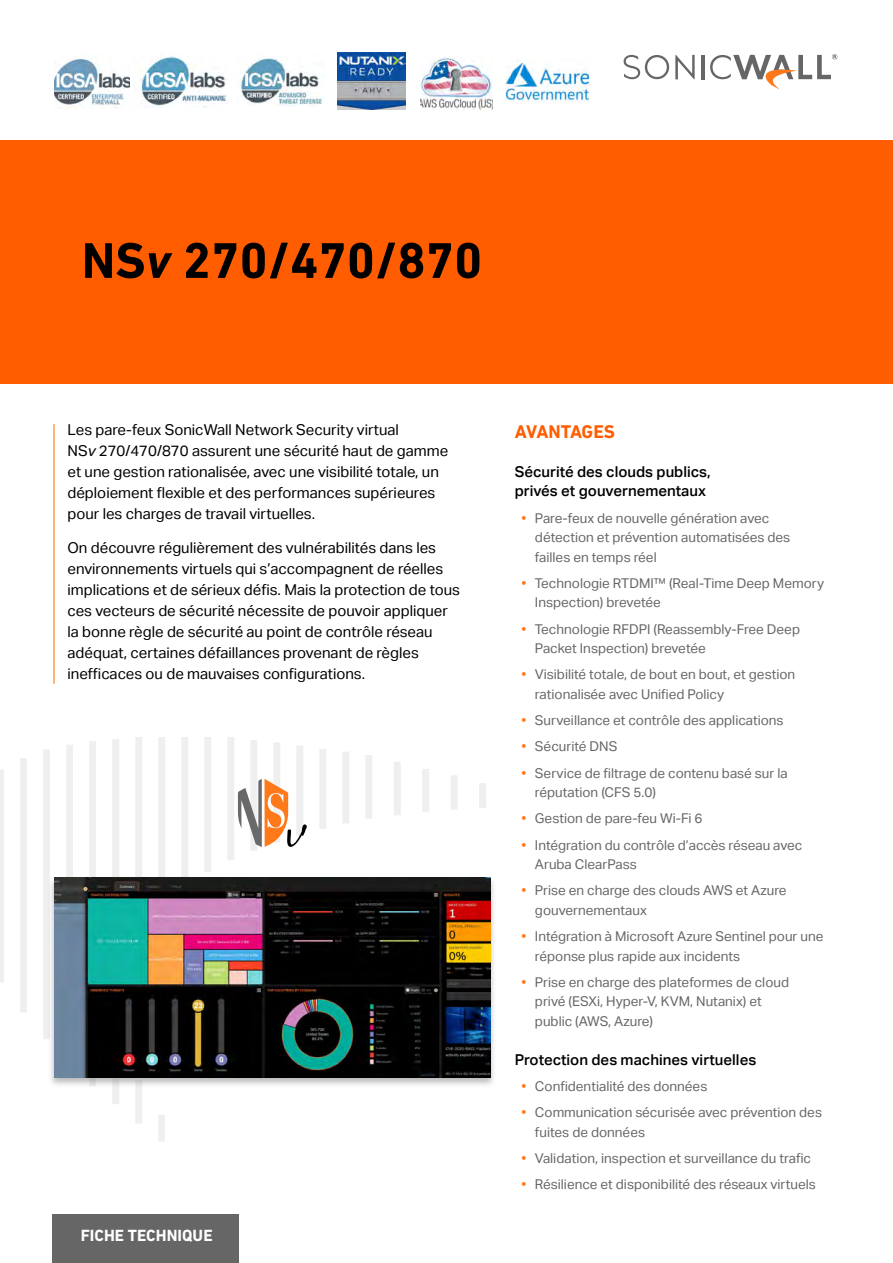
<style>
.page{position:relative;width:893px;height:1263px;background:#fff}
.page>*{position:absolute;margin:0;border:0;box-sizing:border-box;transform-origin:0 0}
.t1{font:700 51px "DIN Next LT Pro";color:#000}
.t2{font:700 18.75px "DIN Next LT Pro";letter-spacing:-.015em;color:#ff5d00}
.t3{font:700 16.5px "DIN Next LT Pro";letter-spacing:.005em;color:#fff}
.t4{font:15px/21px "Aktiv Grotesk";color:#000}
.t5{font:500 15px/19.5px "Aktiv Grotesk";color:#000}
.t6{font:13.5px/19.5px "Aktiv Grotesk";color:#666}
.s1{font-style:italic}
.s2{color:#ff791a}
</style>
<div class="page">
<svg style="left:0;top:737px;width:486px;height:404px"></svg>
<svg style="left:675px;top:55px;width:20px;height:24px"></svg>
<hr style="left:701px;top:55px;width:3px;height:24px;background:#666">
<svg style="left:624px;top:55px;width:45px;height:24px"></svg>
<svg style="left:710px;top:54px;width:127px;height:35px"></svg>
<div style="left:48px;top:876px;width:449px;height:211px;background:#666;opacity:.45"></div>
<img style="left:54px;top:877px;width:437px;height:200px">
<div style="left:0;top:141px;width:893px;height:243px;background:#ff5d00"></div>
<hr style="left:53px;top:424px;width:2px;height:260px;background:#ff791a">
<svg style="left:238px;top:779px;width:69px;height:68px"></svg>
<img style="left:54px;top:57px;width:76px;height:51px">
<img style="left:139px;top:54px;width:89px;height:54px">
<img style="left:238px;top:58px;width:86px;height:49px">
<img style="left:337px;top:53px;width:69px;height:57px">
<img style="left:420px;top:57px;width:72px;height:53px">
<img style="left:505px;top:60px;width:85px;height:43px">
<div style="left:53px;top:1215px;width:186px;height:48px;background:#666"></div>
<h1 class="t1" style="left:82px;top:231px;width:402px">NS<span class="s1">v</span> 270/470/870</h1>
<p class="t4" style="left:68px;top:419px;width:382px">Les pare-feux SonicWall Network Security virtual<br>NS<span class="s1">v</span> 270/470/870 assurent une sécurité haut de gamme et une gestion rationalisée, avec une visibilité totale, un déploiement flexible et des performances supérieures pour les charges de travail virtuelles.</p>
<p class="t4" style="left:68px;top:538px;width:394px">On découvre régulièrement des vulnérabilités dans les environnements virtuels qui s’accompagnent de réelles implications et de sérieux défis. Mais la protection de tous ces vecteurs de sécurité nécessite de pouvoir appliquer la bonne règle de sécurité au point de contrôle réseau adéquat, certaines défaillances provenant de règles inefficaces ou de mauvaises configurations.</p>
<p class="t3" style="left:81px;top:1225px;width:134px">FICHE TECHNIQUE</p>
<h2 class="t2" style="left:515px;top:421px;width:102px">AVANTAGES</h2>
<p class="t5" style="left:515px;top:462px;width:197px">Sécurité des clouds publics, privés et gouvernementaux</p>
<p class="t6" style="left:535px;top:508px;width:257px;text-indent:-14px"><span class="s2">•</span> Pare-feux de nouvelle génération avec détection et prévention automatisées des failles en temps réel</p>
<p class="t6" style="left:535px;top:573px;width:291px;text-indent:-14px"><span class="s2">•</span> Technologie RTDMI™ (Real-Time Deep Memory<br>Inspection) brevetée</p>
<p class="t6" style="left:535px;top:619px;width:267px;text-indent:-14px"><span class="s2">•</span> Technologie RFDPI (Reassembly-Free Deep<br>Packet Inspection) brevetée</p>
<p class="t6" style="left:535px;top:665px;width:262px;text-indent:-14px"><span class="s2">•</span> Visibilité totale, de bout en bout, et gestion rationalisée avec Unified Policy</p>
<p class="t6" style="left:521px;top:711px;width:264px"><span class="s2">•</span> Surveillance et contrôle des applications</p>
<p class="t6" style="left:521px;top:737px;width:97px"><span class="s2">•</span> Sécurité DNS</p>
<p class="t6" style="left:535px;top:763px;width:254px;text-indent:-14px"><span class="s2">•</span> Service de filtrage de contenu basé sur la réputation (CFS 5.0)</p>
<p class="t6" style="left:521px;top:809px;width:182px"><span class="s2">•</span> Gestion de pare-feu Wi-Fi 6</p>
<p class="t6" style="left:535px;top:835px;width:269px;text-indent:-14px"><span class="s2">•</span> Intégration du contrôle d’accès réseau avec<br>Aruba ClearPass</p>
<p class="t6" style="left:535px;top:881px;width:253px;text-indent:-14px"><span class="s2">•</span> Prise en charge des clouds AWS et Azure gouvernementaux</p>
<p class="t6" style="left:535px;top:927px;width:290px;text-indent:-14px"><span class="s2">•</span> Intégration à Microsoft Azure Sentinel pour une réponse plus rapide aux incidents</p>
<p class="t6" style="left:535px;top:972px;width:256px;text-indent:-14px"><span class="s2">•</span> Prise en charge des plateformes de cloud privé (ESXi, Hyper-V, KVM, Nutanix) et public (AWS, Azure)</p>
<p class="t5" style="left:515px;top:1050px;width:243px">Protection des machines virtuelles</p>
<p class="t6" style="left:521px;top:1076px;width:187px"><span class="s2">•</span> Confidentialité des données</p>
<p class="t6" style="left:535px;top:1103px;width:289px;text-indent:-14px"><span class="s2">•</span> Communication sécurisée avec prévention des fuites de données</p>
<p class="t6" style="left:521px;top:1148px;width:291px"><span class="s2">•</span> Validation, inspection et surveillance du trafic</p>
<p class="t6" style="left:521px;top:1175px;width:296px"><span class="s2">•</span> Résilience et disponibilité des réseaux virtuels</p>
</div>
